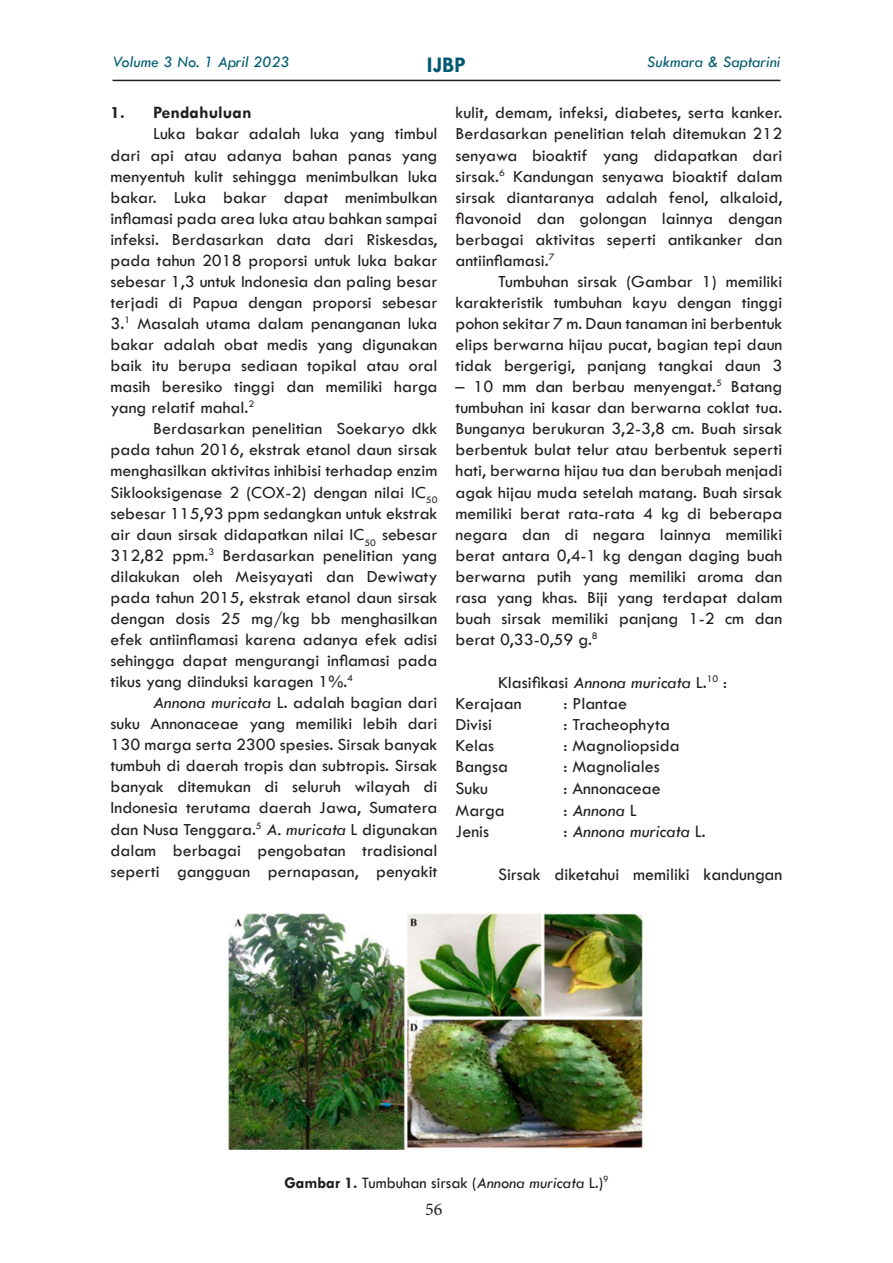
<style>
.page{position:relative;width:893px;height:1263px;background:#fff}
.page>*{position:absolute;margin:0;border:0;box-sizing:border-box;transform-origin:0 0}
.t1{font:700 22.5px "Tw Cen";color:#005a71}
.Paragraph{font:18px "Tw Cen";color:#231f20}
.Paragraph-2{font:italic 18px "Tw Cen";color:#231f20}
.t2{font:18px "Minion Pro";color:#231f20}
.Paragraph-3{font:17.55px/21px "Tw Cen";color:#231f20;text-align:justify}
.t3{font:700 17.55px "Tw Cen";color:#231f20}
.Figure_Title{font:16.5px "Tw Cen";color:#231f20}
.t4{font:italic 16.5px "Tw Cen";color:#005a71}
.s1{font-style:italic}
.s2{font-style:normal}
.s3{font-weight:700}
</style>
<div class="page">
<hr style="left:113px;top:80px;width:667px;height:1px;background:#231f20">
<img style="left:228px;top:913px;width:418px;height:237px">
<p class="t4" style="left:113px;top:52px;width:179px">Volume 3 No. 1 April 2023</p>
<p class="t1" style="left:427px;top:51px;width:41px">IJBP</p>
<p class="t4" style="left:647px;top:52px;width:135px">Sukmara &amp; Saptarini</p>
<p class="t3" style="left:111px;top:102px;width:143px">1. Pendahuluan</p>
<p class="Paragraph-3" style="left:111px;top:123px;width:328px;text-indent:43px">Luka bakar adalah luka yang timbul dari api atau adanya bahan panas yang menyentuh kulit sehingga menimbulkan luka bakar. Luka bakar dapat menimbulkan inflamasi pada area luka atau bahkan sampai infeksi. Berdasarkan data dari Riskesdas, pada tahun 2018 proporsi untuk luka bakar sebesar 1,3 untuk Indonesia dan paling besar terjadi di Papua dengan proporsi sebesar 3.<sup>1</sup> Masalah utama dalam penanganan luka bakar adalah obat medis yang digunakan baik itu berupa sediaan topikal atau oral masih beresiko tinggi dan memiliki harga yang relatif mahal.<sup>2</sup></p>
<p class="Paragraph-3" style="left:111px;top:418px;width:328px;text-indent:43px">Berdasarkan penelitian Soekaryo dkk pada tahun 2016, ekstrak etanol daun sirsak menghasilkan aktivitas inhibisi terhadap enzim Siklooksigenase 2 (COX-2) dengan nilai IC<sub>50 </sub>sebesar 115,93 ppm sedangkan untuk ekstrak air daun sirsak didapatkan nilai IC<sub>50</sub> sebesar 312,82 ppm.<sup>3</sup> Berdasarkan penelitian yang dilakukan oleh Meisyayati dan Dewiwaty pada tahun 2015, ekstrak etanol daun sirsak dengan dosis 25 mg/kg bb menghasilkan efek antiinflamasi karena adanya efek adisi sehingga dapat mengurangi inflamasi pada tikus yang diinduksi karagen 1%.<sup>4</sup></p>
<p class="Paragraph-3" style="left:111px;top:692px;width:328px;text-indent:43px"><span class="s1">Annona muricata</span> L. adalah bagian dari suku Annonaceae yang memiliki lebih dari 130 marga serta 2300 spesies. Sirsak banyak tumbuh di daerah tropis dan subtropis. Sirsak banyak ditemukan di seluruh wilayah di Indonesia terutama daerah Jawa, Sumatera dan Nusa Tenggara.<sup>5</sup> <span class="s1">A. muricata</span> L digunakan dalam berbagai pengobatan tradisional seperti gangguan pernapasan, penyakit</p>
<p class="Paragraph-3" style="left:455px;top:102px;width:328px">kulit, demam, infeksi, diabetes, serta kanker.<br>Berdasarkan penelitian telah ditemukan 212 senyawa bioaktif yang didapatkan dari sirsak.<sup>6</sup> Kandungan senyawa bioaktif dalam sirsak diantaranya adalah fenol, alkaloid, flavonoid dan golongan lainnya dengan berbagai aktivitas seperti antikanker dan antiinflamasi.<sup>7</sup></p>
<p class="Paragraph-3" style="left:455px;top:271px;width:328px;text-indent:43px">Tumbuhan sirsak (Gambar 1) memiliki karakteristik tumbuhan kayu dengan tinggi pohon sekitar 7 m. Daun tanaman ini berbentuk elips berwarna hijau pucat, bagian tepi daun tidak bergerigi, panjang tangkai daun 3</p>
<p class="Paragraph-3" style="left:455px;top:376px;width:328px">– 10 mm dan berbau menyengat.<sup>5</sup> Batang tumbuhan ini kasar dan berwarna coklat tua.<br>Bunganya berukuran 3,2-3,8 cm. Buah sirsak berbentuk bulat telur atau berbentuk seperti hati, berwarna hijau tua dan berubah menjadi agak hijau muda setelah matang. Buah sirsak memiliki berat rata-rata 4 kg di beberapa negara dan di negara lainnya memiliki berat antara 0,4-1 kg dengan daging buah berwarna putih yang memiliki aroma dan rasa yang khas. Biji yang terdapat dalam buah sirsak memiliki panjang 1-2 cm dan berat 0,33-0,59 g.<sup>8</sup></p>
<p class="Paragraph-3" style="left:498px;top:671px;width:231px">Klasifikasi <span class="s1">Annona muricata</span> L.<sup>10</sup> :</p>
<p class="Paragraph-3" style="left:455px;top:693px;width:68px">Kerajaan</p>
<p class="Paragraph-3" style="left:563px;top:693px;width:65px">: Plantae</p>
<p class="Paragraph-3" style="left:455px;top:714px;width:38px">Divisi</p>
<p class="Paragraph-3" style="left:563px;top:714px;width:108px">: Tracheophyta</p>
<p class="Paragraph-3" style="left:455px;top:735px;width:40px">Kelas</p>
<p class="Paragraph-3" style="left:563px;top:735px;width:118px">: Magnoliopsida</p>
<p class="Paragraph" style="left:455px;top:756px;width:54px">Bangsa</p>
<p class="Paragraph" style="left:563px;top:756px;width:98px">: Magnoliales</p>
<p class="Paragraph" style="left:455px;top:777px;width:34px">Suku</p>
<p class="Paragraph" style="left:563px;top:777px;width:99px">: Annonaceae</p>
<p class="Paragraph" style="left:455px;top:799px;width:51px">Marga</p>
<p class="Paragraph-2" style="left:563px;top:799px;width:75px"><span class="s2">:</span> Annona <span class="s2">L</span></p>
<p class="Paragraph" style="left:455px;top:821px;width:35px">Jenis</p>
<p class="Paragraph-2" style="left:563px;top:821px;width:144px"><span class="s2">:</span> Annona muricata <span class="s2">L.</span></p>
<p class="Paragraph" style="left:498px;top:864px;width:286px">Sirsak diketahui memiliki kandungan</p>
<p class="Figure_Title" style="left:284px;top:1172px;width:326px"><span class="s3">Gambar 1.</span> Tumbuhan sirsak (<span class="s1">Annona muricata</span> L.)<sup>9</sup></p>
<p class="t2" style="left:425px;top:1197px;width:19px">56</p>
</div>
